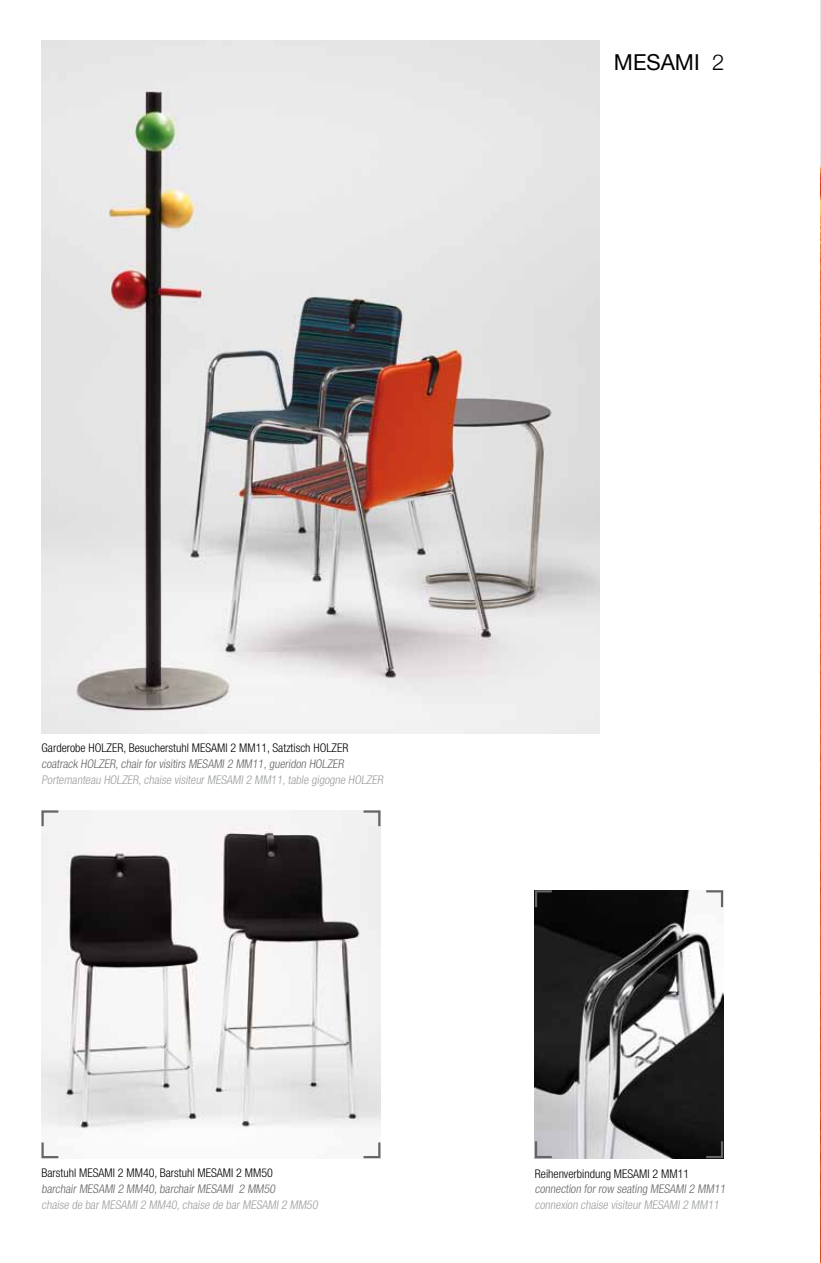
<style>
.page{position:relative;width:821px;height:1263px;background:#fff}
.page>*{position:absolute;margin:0;border:0;box-sizing:border-box;transform-origin:0 0}
.t1{font:21.9px "Helvetica Neue";color:#000}
.t2{font:300 condensed 12px "Helvetica Neue";color:#9c9e9f}
.t3{font:300 condensed 12px "Helvetica Neue";color:#646567}
.t4{font:300 condensed 12px "Helvetica Neue";color:#000}
.s1{font-weight:300}
</style>
<div class="page">
<img style="left:820px;top:0;width:1px;height:1263px">
<img style="left:41px;top:40px;width:558px;height:693px">
<img style="left:42px;top:810px;width:338px;height:319px">
<svg style="left:41px;top:810px;width:20px;height:18px"></svg>
<svg style="left:361px;top:810px;width:20px;height:18px"></svg>
<svg style="left:41px;top:1142px;width:18px;height:17px"></svg>
<svg style="left:363px;top:1142px;width:18px;height:17px"></svg>
<img style="left:535px;top:890px;width:188px;height:268px">
<svg style="left:534px;top:1139px;width:20px;height:20px"></svg>
<svg style="left:704px;top:1139px;width:20px;height:20px"></svg>
<svg style="left:534px;top:890px;width:20px;height:19px"></svg>
<svg style="left:704px;top:890px;width:20px;height:19px"></svg>
<h1 class="t1" style="left:614px;top:49px;width:112px">MESAMI <span class="s1">2</span></h1>
<p class="t4" style="left:41px;top:741px;width:308px">Garderobe HOLZER, Besucherstuhl MESAMI 2 MM11, Satztisch HOLZER</p>
<p class="t3" style="left:41px;top:757px;width:306px">coatrack HOLZER,chair for visitirs MESAMI 2 MM11,gueridon HOLZER</p>
<p class="t2" style="left:41px;top:773px;width:345px">Portemanteau HOLZER,chaise visiteur MESAMI 2 MM11,table gigogne HOLZER</p>
<p class="t4" style="left:41px;top:1166px;width:233px">Barstuhl MESAMI 2 MM40, Barstuhl MESAMI 2 MM50</p>
<p class="t3" style="left:41px;top:1182px;width:237px">barchair MESAMI 2 MM40,barchair MESAMI 2 MM50</p>
<p class="t2" style="left:41px;top:1197px;width:280px">chaise de bar MESAMI 2 MM40,chaise de bar MESAMI 2 MM50</p>
<p class="t4" style="left:535px;top:1166px;width:156px">Reihenverbindung MESAMI 2 MM11</p>
<p class="t3" style="left:535px;top:1182px;width:194px">connection for row seating MESAMI 2 MM11</p>
<p class="t2" style="left:535px;top:1198px;width:188px">connexion chaise visiteur MESAMI 2 MM11</p>
</div>
